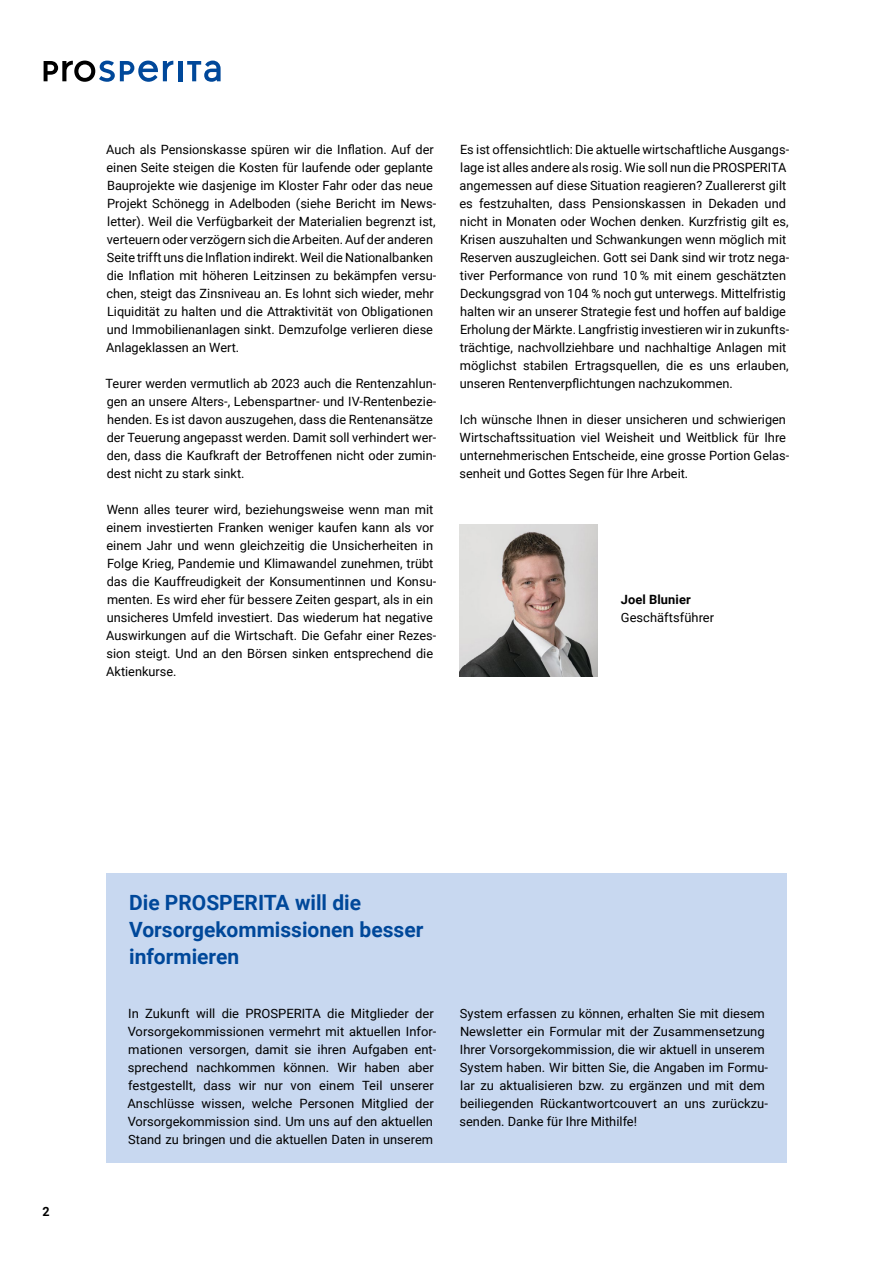
<style>
.page{position:relative;width:893px;height:1263px;background:#fff}
.page>*{position:absolute;margin:0;border:0;box-sizing:border-box;transform-origin:0 0}
.Titel{font:700 21px/27px "Roboto";color:#00489a}
.Text_2spaltig{font:12.75px/18px "Roboto";color:#000}
.t1{font:700 12.75px "Roboto";color:#000}
.s1{font-weight:700}
</style>
<div class="page">
<img style="left:459px;top:524px;width:138px;height:152px">
<hr style="left:178px;top:61px;width:4px;height:20px;background:#00489a">
<svg style="left:44px;top:61px;width:129px;height:21px"></svg>
<svg style="left:187px;top:61px;width:34px;height:21px"></svg>
<div style="left:106px;top:873px;width:681px;height:289px;background:#c8d8f0"></div>
<p class="Text_2spaltig" style="left:106px;top:140px;width:332px">Auch als Pensionskasse spüren wir die Inflation. Auf der einen Seite steigen die Kosten für laufende oder geplante Bauprojekte wie dasjenige im Kloster Fahr oder das neue Projekt Schönegg in Adelboden (siehe Bericht im News&shy;letter). Weil die Verfügbarkeit der Materialien begrenzt ist, verteuern oder verzögern sich die Arbeiten. Auf der anderen Seite trifft uns die Inflation indirekt. Weil die Nationalbanken die Inflation mit höheren Leitzinsen zu bekämpfen versu&shy;chen, steigt das Zinsniveau an. Es lohnt sich wieder, mehr Liquidität zu halten und die Attraktivität von Obligationen und Immobilienanlagen sinkt. Demzufolge verlieren diese Anlageklassen an Wert.</p>
<p class="Text_2spaltig" style="left:106px;top:374px;width:332px">Teurer werden vermutlich ab 2023 auch die Rentenzahlun&shy;gen an unsere Alters-, Lebenspartner- und IV-Rentenbezie&shy;henden. Es ist davon auszugehen, dass die Rentenansätze der Teuerung angepasst werden. Damit soll verhindert wer&shy;den, dass die Kaufkraft der Betroffenen nicht oder zumin&shy;dest nicht zu stark sinkt.</p>
<p class="Text_2spaltig" style="left:106px;top:500px;width:332px">Wenn alles teurer wird, beziehungsweise wenn man mit einem investierten Franken weniger kaufen kann als vor einem Jahr und wenn gleichzeitig die Unsicherheiten in Folge Krieg, Pandemie und Klimawandel zunehmen, trübt das die Kauffreudigkeit der Konsumentinnen und Konsu&shy;menten. Es wird eher für bessere Zeiten gespart, als in ein unsicheres Umfeld investiert. Das wiederum hat negative Auswirkungen auf die Wirtschaft. Die Gefahr einer Rezes&shy;sion steigt. Und an den Börsen sinken entsprechend die Aktienkurse.</p>
<p class="Text_2spaltig" style="left:459px;top:140px;width:331px">Es ist offensichtlich: Die aktuelle wirtschaftliche Ausgangs&shy;lage ist alles andere als rosig. Wie soll nun die PROSPERITA angemessen auf diese Situation reagieren? Zuallererst gilt es festzuhalten, dass Pensionskassen in Dekaden und nicht in Monaten oder Wochen denken. Kurzfristig gilt es, Krisen auszuhalten und Schwankungen wenn möglich mit Reserven auszugleichen. Gott sei Dank sind wir trotz nega&shy;tiver Performance von rund 10 % mit einem geschätzten Deckungsgrad von 104 % noch gut unterwegs. Mittelfristig halten wir an unserer Strategie fest und hoffen auf baldige Erholung der Märkte. Langfristig investieren wir in zukunfts&shy;trächtige, nachvollziehbare und nachhaltige Anlagen mit möglichst stabilen Ertragsquellen, die es uns erlauben, unseren Rentenverpflichtungen nachzukommen.</p>
<p class="Text_2spaltig" style="left:459px;top:410px;width:331px">Ich wünsche Ihnen in dieser unsicheren und schwierigen Wirtschaftssituation viel Weisheit und Weitblick für Ihre unternehmerischen Entscheide, eine grosse Portion Gelas&shy;senheit und Gottes Segen für Ihre Arbeit.</p>
<p class="Text_2spaltig" style="left:621px;top:590px;width:95px"><span class="s1">Joel Blunier<br></span>Geschäftsführer</p>
<p class="t1" style="left:43px;top:1202px;width:9px">2</p>
<p class="Titel" style="left:129px;top:888px;width:296px">Die PROSPERITA will die<br>Vorsorgekommissionen besser informieren</p>
<p class="Text_2spaltig" style="left:127px;top:1004px;width:310px">In Zukunft will die PROSPERITA die Mitglieder der Vorsorgekommissionen vermehrt mit aktuellen Infor&shy;mationen versorgen, damit sie ihren Aufgaben ent&shy;sprechend nachkommen können. Wir haben aber festgestellt, dass wir nur von einem Teil unserer Anschlüsse wissen, welche Personen Mitglied der Vorsorgekommission sind. Um uns auf den aktuellen Stand zu bringen und die aktuellen Daten in unserem</p>
<p class="Text_2spaltig" style="left:459px;top:1004px;width:310px">System erfassen zu können, erhalten Sie mit diesem Newsletter ein Formular mit der Zusammensetzung Ihrer Vorsorgekommission, die wir aktuell in unserem System haben. Wir bitten Sie, die Angaben im Formu&shy;lar zu aktualisieren bzw. zu ergänzen und mit dem beiliegenden Rückantwortcouvert an uns zurückzu&shy;senden. Danke für Ihre Mithilfe!</p>
</div>
